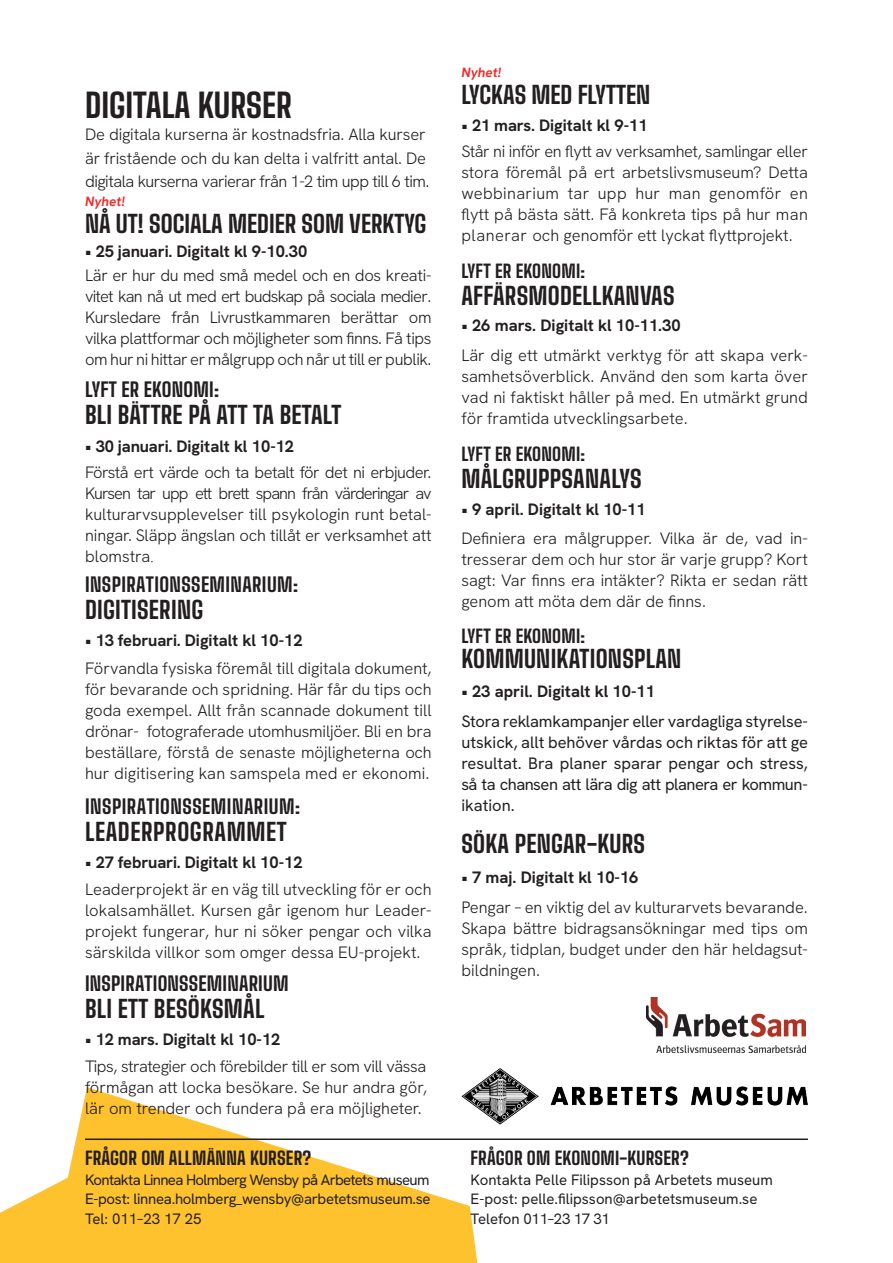
<style>
.page{position:relative;width:893px;height:1263px;background:#fff}
.page>*{position:absolute;margin:0;border:0;box-sizing:border-box;transform-origin:0 0}
.t1{font:800 33px "Big Shoulders Text";color:#231f20}
.t2{font:800 24px "Big Shoulders Text";letter-spacing:.01em;color:#231f20}
.t3{font:800 19.5px "Big Shoulders Text";letter-spacing:.02em;color:#231f20}
.t4{font:800 18px "Big Shoulders Text";letter-spacing:.01em;color:#231f20}
.t5{font:300 16.5px/21px "Hanken Grotesk";letter-spacing:-.005em;color:#231f20;text-align:justify}
.t6{font:700 16.5px "Hanken Grotesk";color:#231f20}
.t7{font:16.5px/21px "Hanken Grotesk";letter-spacing:-.015em;color:#231f20;text-align:justify}
.t8{font:300 16.5px "Hanken Grotesk";letter-spacing:-.03em;color:#231f20}
.t9{font:15px "Hanken Grotesk";color:#231f20}
.t10{font:15px "Hanken Grotesk";letter-spacing:-.02em;color:#231f20}
.t11{font:15px "Hanken Grotesk";letter-spacing:-.045em;color:#231f20}
.t12{font:italic 700 13.5px "Hanken Grotesk";color:#ee2d2e}
.s1{font-family:"Cormorant Garamond"}
</style>
<div class="page">
<svg style="left:0;top:1087px;width:477px;height:176px;fill:#fec22e"></svg>
<hr style="left:85px;top:1138px;width:723px;height:2px;background:#231f20">
<img style="left:461px;top:1068px;width:347px;height:57px">
<img style="left:647px;top:997px;width:158px;height:56px">
<p class="t1" style="left:85px;top:81px;width:208px">DIGITALA KURSER</p>
<p class="t5" style="left:85px;top:122px;width:343px;line-height:24px">De digitala kurserna är kostnadsfria. Alla kurser är fristående och du kan delta i valfritt antal. De</p>
<p class="t8" style="left:85px;top:170px;width:346px">digitala kurserna varierar från 1-2 tim upp till 6 tim.</p>
<p class="t2" style="left:85px;top:206px;width:343px">NÅ UT! SOCIALA MEDIER SOM VERKTYG</p>
<p class="t6" style="left:85px;top:241px;width:224px">• 25 januari. Digitalt kl 9-10.30</p>
<p class="t5" style="left:85px;top:264px;width:348px">Lär er hur du med små medel och en dos kreati&shy;vitet kan nå ut med ert budskap på sociala medier.<br>Kursledare från Livrustkammaren berättar om vilka plattformar och möjligheter som finns. Få tips om hur ni hittar er målgrupp och når ut till er publik.</p>
<p class="t3" style="left:85px;top:375px;width:135px">LYFT ER EKONOMI:</p>
<p class="t2" style="left:85px;top:397px;width:258px">BLI BÄTTRE PÅ ATT TA BETALT</p>
<p class="t6" style="left:85px;top:436px;width:211px">• 30 januari. Digitalt kl 10-12</p>
<p class="t5" style="left:85px;top:461px;width:348px">Förstå ert värde och ta betalt för det ni erbjuder.<br>Kursen tar upp ett brett spann från värderingar av kulturarvsupplevelser till psykologin runt betal&shy;ningar. Släpp ängslan och tillåt er verksamhet att blomstra<span class="s1">.</span></p>
<p class="t3" style="left:85px;top:570px;width:214px">INSPIRATIONSSEMINARIUM:</p>
<p class="t2" style="left:85px;top:592px;width:120px">DIGITISERING</p>
<p class="t6" style="left:85px;top:629px;width:219px">• 13 februari. Digitalt kl 10-12</p>
<p class="t5" style="left:85px;top:657px;width:348px">Förvandla fysiska föremål till digitala dokument, för bevarande och spridning. Här får du tips och goda exempel. Allt från scannade dokument till drönar- fotograferade utomhusmiljöer. Bli en bra beställare, förstå de senaste möjligheterna och hur digitisering kan samspela med er ekonomi.</p>
<p class="t3" style="left:85px;top:792px;width:217px">INSPIRATIONSSEMINARIUM:</p>
<p class="t2" style="left:85px;top:814px;width:203px">LEADERPROGRAMMET</p>
<p class="t6" style="left:85px;top:851px;width:219px">• 27 februari. Digitalt kl 10-12</p>
<p class="t5" style="left:85px;top:878px;width:348px">Leaderprojekt är en väg till utveckling för er och lokalsamhället. Kursen går igenom hur Leader&shy;projekt fungerar, hur ni söker pengar och vilka särskilda villkor som omger dessa EU-projekt.</p>
<p class="t3" style="left:85px;top:969px;width:205px">INSPIRATIONSSEMINARIUM</p>
<p class="t2" style="left:85px;top:991px;width:181px">BLI ETT BESÖKSMÅL</p>
<p class="t6" style="left:85px;top:1028px;width:197px">• 12 mars. Digitalt kl 10-12</p>
<p class="t5" style="left:85px;top:1055px;width:344px">Tips, strategier och förebilder till er som vill vässa förmågan att locka besökare. Se hur andra gör, lär om trender och fundera på era möjligheter.</p>
<p class="t12" style="left:85px;top:193px;width:41px">Nyhet!</p>
<p class="t4" style="left:85px;top:1145px;width:228px">FRÅGOR OM ALLMÄNNA KURSER?</p>
<p class="t11" style="left:85px;top:1170px;width:346px">Kontakta Linnea Holmberg Wensby på Arbetets museum</p>
<p class="t10" style="left:85px;top:1189px;width:347px">E-post: linnea.holmberg_wensby@arbetetsmuseum.se</p>
<p class="t9" style="left:85px;top:1209px;width:118px">Tel: 011–23 17 25</p>
<p class="t12" style="left:461px;top:64px;width:41px">Nyhet!</p>
<p class="t2" style="left:461px;top:78px;width:191px">LYCKAS MED FLYTTEN</p>
<p class="t6" style="left:461px;top:115px;width:188px">• 21 mars. Digitalt kl 9-11</p>
<p class="t5" style="left:461px;top:140px;width:348px">Står ni inför en flytt av verksamhet, samlingar eller stora föremål på ert arbetslivsmuseum? Detta webbinarium tar upp hur man genomför en flytt på bästa sätt. Få konkreta tips på hur man planerar och genomför ett lyckat flyttprojekt.</p>
<p class="t4" style="left:461px;top:258px;width:125px">LYFT ER EKONOMI:</p>
<p class="t2" style="left:461px;top:279px;width:215px">AFFÄRSMODELLKANVAS</p>
<p class="t6" style="left:461px;top:314px;width:221px">• 26 mars. Digitalt kl 10-11.30</p>
<p class="t5" style="left:461px;top:344px;width:348px">Lär dig ett utmärkt verktyg för att skapa verk&shy;samhetsöverblick. Använd den som karta över vad ni faktiskt håller på med. En utmärkt grund för framtida utvecklingsarbete.</p>
<p class="t4" style="left:461px;top:441px;width:125px">LYFT ER EKONOMI:</p>
<p class="t2" style="left:461px;top:462px;width:182px">MÅLGRUPPSANALYS</p>
<p class="t6" style="left:461px;top:499px;width:186px">• 9 april. Digitalt kl 10-11</p>
<p class="t5" style="left:461px;top:527px;width:348px">Definiera era målgrupper. Vilka är de, vad in&shy;tresserar dem och hur stor är varje grupp? Kort sagt: Var finns era intäkter? Rikta er sedan rätt genom att möta dem där de finns.</p>
<p class="t4" style="left:461px;top:623px;width:125px">LYFT ER EKONOMI:</p>
<p class="t2" style="left:461px;top:642px;width:221px">KOMMUNIKATIONSPLAN</p>
<p class="t6" style="left:461px;top:680px;width:195px">• 23 april. Digitalt kl 10-11</p>
<p class="t7" style="left:461px;top:710px;width:348px">Stora reklamkampanjer eller vardagliga styrelse-</p>
<p class="t7" style="left:461px;top:731px;width:348px">utskick, allt behöver vårdas och riktas för att ge resultat. Bra planer sparar pengar och stress, så ta chansen att lära dig att planera er kommun&shy;ikation.</p>
<p class="t2" style="left:461px;top:826px;width:185px">SÖKA PENGAR-KURS</p>
<p class="t6" style="left:461px;top:866px;width:179px">• 7 maj. Digitalt kl 10-16</p>
<p class="t5" style="left:461px;top:896px;width:348px">Pengar – en viktig del av kulturarvets bevarande.<br>Skapa bättre bidragsansökningar med tips om språk, tidplan, budget under den här heldagsut&shy;bildningen.</p>
<p class="t4" style="left:471px;top:1145px;width:220px">FRÅGOR OM EKONOMI-KURSER?</p>
<p class="t9" style="left:471px;top:1170px;width:304px">Kontakta Pelle Filipsson på Arbetets museum</p>
<p class="t9" style="left:471px;top:1189px;width:288px">E-post: pelle.filipsson@arbetetsmuseum.se</p>
<p class="t10" style="left:471px;top:1209px;width:141px">Telefon 011–23 17 31</p>
</div>
